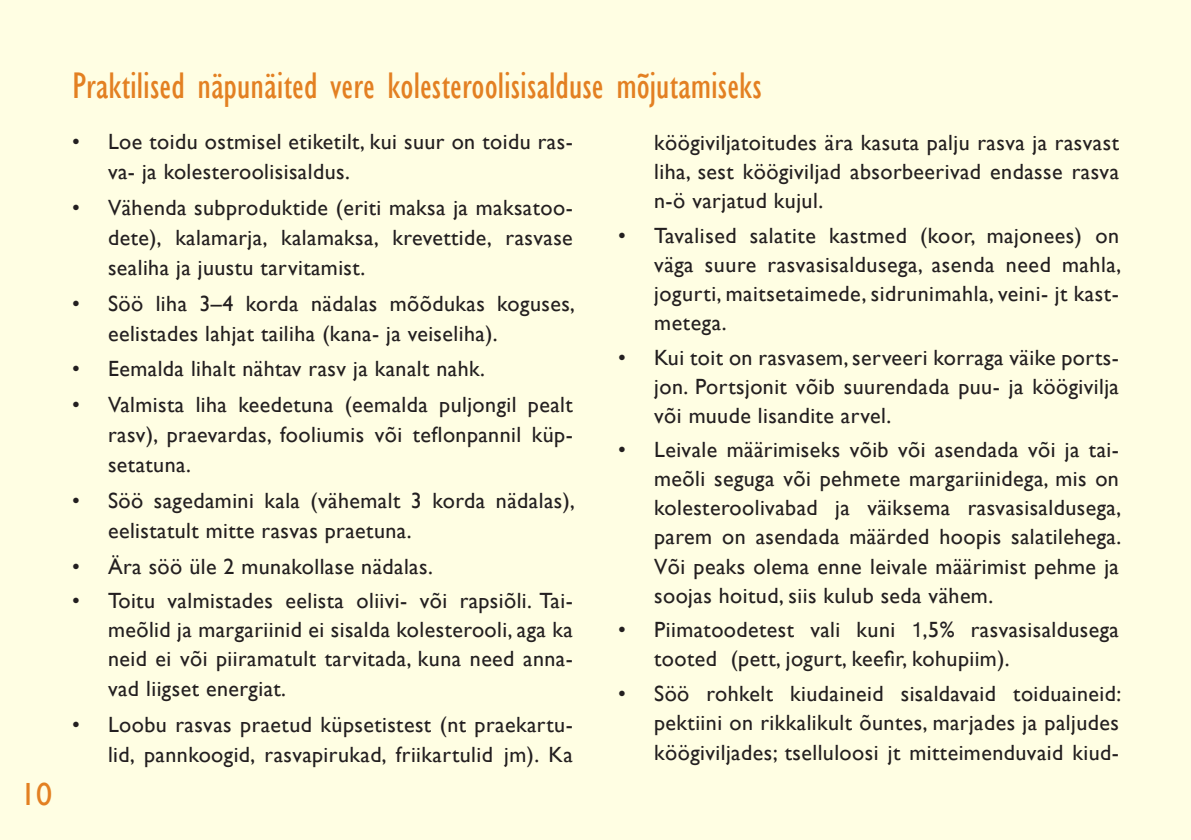
<style>
.page{position:relative;width:1191px;height:840px;background:#fff}
.page>*{position:absolute;margin:0;border:0;box-sizing:border-box;transform-origin:0 0}
.t1{font:condensed 38px "Gill Sans";color:#e38022}
.t2{font:32px "Gill Sans";color:#e38022}
.t3{font:22px/29px "Gill Sans";letter-spacing:.02em;color:#231f20}
.s1{font-family:"Microsoft Sans Serif";font-size:20px}
</style>
<div class="page">
<div style="left:0;top:0;width:1191px;height:839px;background:#fffee3"></div>
<h2 class="t2" style="left:20px;top:775px;width:33px">10</h2>
<h1 class="t1" style="left:72px;top:63px;width:691px">Praktilised näpunäited vere kolesteroolisisalduse mõjutamiseks</h1>
<p class="t3" style="left:72px;top:128px;width:9px">•</p>
<p class="t3" style="left:72px;top:193px;width:9px">•</p>
<p class="t3" style="left:72px;top:289px;width:9px">•</p>
<p class="t3" style="left:72px;top:351px;width:9px;line-height:35.6px">• •</p>
<p class="t3" style="left:72px;top:486px;width:9px">•</p>
<p class="t3" style="left:72px;top:549px;width:9px;line-height:34.6px">• •</p>
<p class="t3" style="left:72px;top:710px;width:9px">•</p>
<p class="t3" style="left:108px;top:127px;width:466px;line-height:30px">Loe toidu ostmisel etiketilt, kui suur on toidu ras&shy;va- ja kolesteroolisisaldus.</p>
<p class="t3" style="left:108px;top:193px;width:466px;line-height:30px;text-align:justify">Vähenda subproduktide (eriti maksa ja maksatoo&shy;dete), kalamarja, kalamaksa, krevettide, rasvase sealiha ja juustu tarvitamist.</p>
<p class="t3" style="left:108px;top:288px;width:468px;line-height:30px">Söö liha 3–4 korda nädalas mõõdukas koguses, eelistades lahjat tailiha (kana- ja veiseliha).</p>
<p class="t3" style="left:108px;top:351px;width:466px;line-height:35.6px">Eemalda lihalt nähtav rasv ja kanalt nahk.<br>Valmista liha keedetuna (eemalda puljongil pealt</p>
<p class="t3" style="left:108px;top:420px;width:466px;line-height:30px">rasv), praevardas, fooliumis või teflonpannil küp&shy;setatuna.</p>
<p class="t3" style="left:108px;top:485px;width:468px;line-height:30px">Söö sagedamini kala (vähemalt 3 korda nädalas), eelistatult mitte rasvas praetuna.</p>
<p class="t3" style="left:108px;top:549px;width:466px;line-height:34.6px">Ära söö üle 2 munakollase nädalas.<br>Toitu valmistades eelista oliivi- või rapsiõli. Tai-</p>
<p class="t3" style="left:108px;top:615px;width:466px;line-height:29.6px;text-align:justify">meõlid ja margariinid ei sisalda kolesterooli, aga ka neid ei või piiramatult tarvitada, kuna need anna&shy;vad liigset energiat.</p>
<p class="t3" style="left:108px;top:709px;width:466px;line-height:30px">Loobu rasvas praetud küpsetistest (nt praekartu&shy;lid, pannkoogid, rasvapirukad, friikartulid jm). Ka</p>
<p class="t3" style="left:618px;top:221px;width:9px">•</p>
<p class="t3" style="left:618px;top:343px;width:9px">•</p>
<p class="t3" style="left:618px;top:435px;width:9px">•</p>
<p class="t3" style="left:618px;top:615px;width:9px">•</p>
<p class="t3" style="left:618px;top:679px;width:9px">•</p>
<p class="t3" style="left:654px;top:128px;width:466px;text-align:justify">köögiviljatoitudes ära kasuta palju rasva ja rasvast liha, sest köögiviljad absorbeerivad endasse rasva n-ö varjatud kujul.</p>
<p class="t3" style="left:654px;top:221px;width:468px;text-align:justify">Tavalised salatite kastmed (koor, majonees) on väga suure rasvasisaldusega, asenda need mahla, jogurti, maitsetaimede, sidrunimahla, veini- jt kast&shy;metega.</p>
<p class="t3" style="left:654px;top:343px;width:466px;text-align:justify">Kui toit on rasvasem, serveeri korraga väike ports&shy;jon. Portsjonit võib suurendada puu- ja köögivilja või muude lisandite arvel.</p>
<p class="t3" style="left:654px;top:435px;width:468px;text-align:justify">Leivale määrimiseks võib või asendada või ja tai&shy;meõli seguga või pehmete margariinidega, mis on kolesteroolivabad ja väiksema rasvasisaldusega, parem on asendada määrded hoopis salatilehega.<br>Või peaks olema enne leivale määrimist pehme ja soojas hoitud, siis kulub seda vähem.</p>
<p class="t3" style="left:654px;top:615px;width:466px">Piimatoodetest vali kuni <span class="s1">1</span>,5% rasvasisaldusega tooted (pett, jogurt, keefir, kohupiim).</p>
<p class="t3" style="left:654px;top:679px;width:468px;text-align:justify">Söö rohkelt kiudaineid sisaldavaid toiduaineid: pektiini on rikkalikult õuntes, marjades ja paljudes köögiviljades; tselluloosi jt mitteimenduvaid kiud-</p>
</div>
